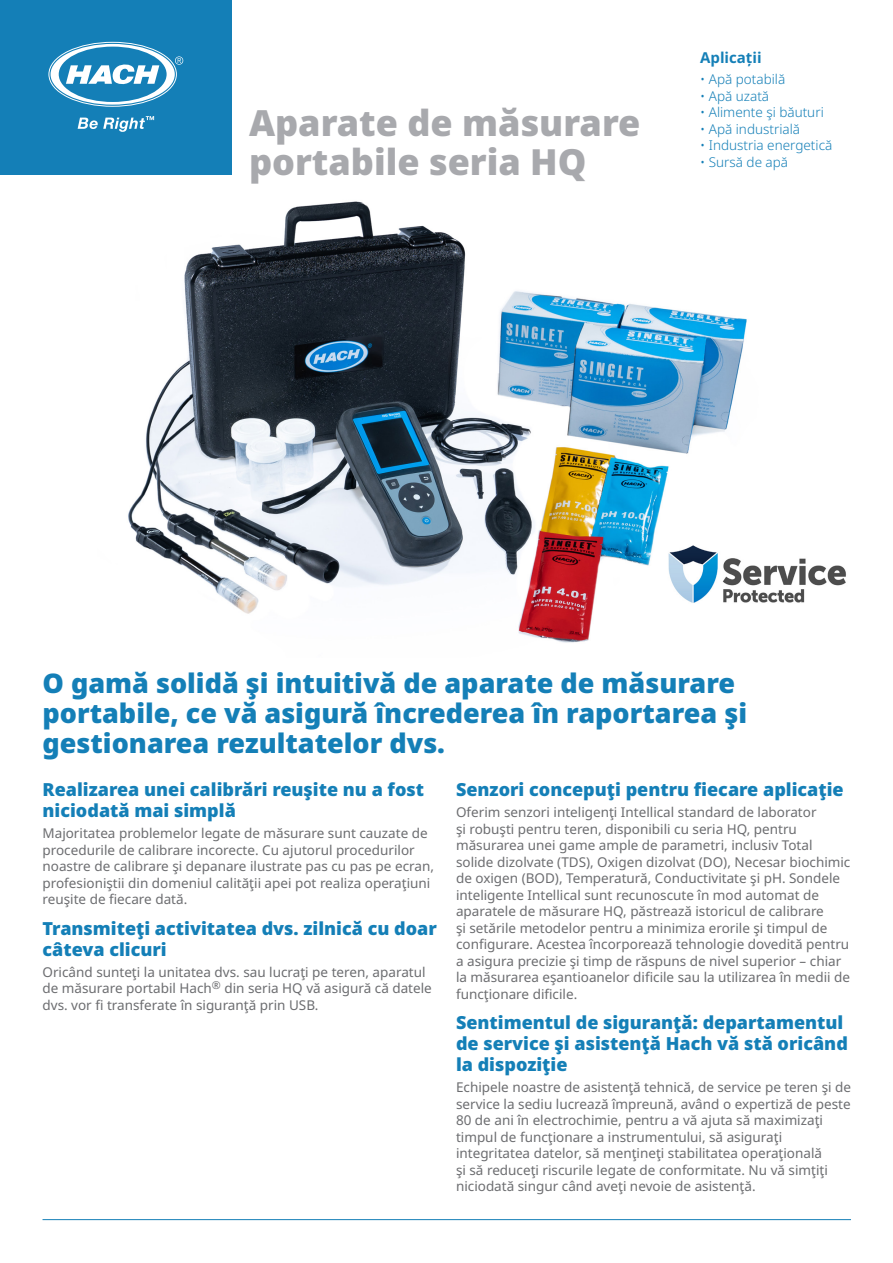
<style>
.page{position:relative;width:893px;height:1263px;background:#fff}
.page>*{position:absolute;margin:0;border:0;box-sizing:border-box;transform-origin:0 0}
.Head_1{font:900 36px/39px "Noto Sans";color:#a8a9ad}
.Head_2_USP{font:900 27px/30px "Noto Sans";color:#147fb7}
.Head_2{font:900 18px/21px "Noto Sans";color:#147fb7}
.Head_3{font:700 15px "Noto Sans";color:#147fb7}
.Text_1_Gray{font:13.5px/16.5px "Noto Sans";color:#6c6d70}
.Text_1_Color{font:300 13.5px "Noto Sans";color:#147fb7}
</style>
<div class="page">
<div style="left:0;top:0;width:232px;height:175px;background:#147fb7"></div>
<svg style="left:48px;top:42px;width:135px;height:65px"></svg>
<svg style="left:78px;top:116px;width:76px;height:16px"></svg>
<hr style="left:43px;top:1219px;width:808px;height:1px;background:#147fb7">
<img style="left:128px;top:201px;width:619px;height:442px">
<img style="left:662px;top:544px;width:184px;height:62px">
<p class="Head_1" style="left:249px;top:103px;width:393px">Aparate de măsurare portabile seria HQ</p>
<p class="Head_3" style="left:700px;top:47px;width:63px">Aplicații</p>
<p class="Text_1_Color" style="left:700px;top:70px;width:87px">• Apă potabilă</p>
<p class="Text_1_Color" style="left:700px;top:86px;width:70px">• Apă uzată</p>
<p class="Text_1_Color" style="left:700px;top:103px;width:125px">• Alimente şi băuturi</p>
<p class="Text_1_Color" style="left:700px;top:119px;width:101px">• Apă industrială</p>
<p class="Text_1_Color" style="left:700px;top:136px;width:134px">• Industria energetică</p>
<p class="Text_1_Color" style="left:700px;top:152px;width:89px">• Sursă de apă</p>
<p class="Head_2_USP" style="left:43px;top:668px;width:706px">O gamă solidă şi intuitivă de aparate de măsurare portabile, ce vă asigură încrederea în raportarea şi gestionarea rezultatelor dvs.</p>
<p class="Head_2" style="left:43px;top:779px;width:383px">Realizarea unei calibrări reuşite nu a fost niciodată mai simplă</p>
<p class="Text_1_Gray" style="left:43px;top:826px;width:393px">Majoritatea problemelor legate de măsurare sunt cauzate de procedurile de calibrare incorecte. Cu ajutorul procedurilor noastre de calibrare şi depanare ilustrate pas cu pas pe ecran, profesioniştii din domeniul calităţii apei pot realiza operaţiuni reuşite de fiecare dată.</p>
<p class="Head_2" style="left:43px;top:917px;width:396px">Transmiteţi activitatea dvs. zilnică cu doar câteva clicuri</p>
<p class="Text_1_Gray" style="left:43px;top:964px;width:391px">Oricând sunteţi la unitatea dvs. sau lucraţi pe teren, aparatul de măsurare portabil Hach<sup>®</sup> din seria HQ vă asigură că datele dvs. vor fi transferate în siguranţă prin USB.</p>
<p class="Head_2" style="left:456px;top:779px;width:389px">Senzori concepuţi pentru fiecare aplicaţie</p>
<p class="Text_1_Gray" style="left:456px;top:805px;width:396px">Oferim senzori inteligenţi Intellical standard de laborator<br>şi robuşti pentru teren, disponibili cu seria HQ, pentru măsurarea unei game ample de parametri, inclusiv Total solide dizolvate (TDS), Oxigen dizolvat (DO), Necesar biochimic de oxigen (BOD), Temperatură, Conductivitate şi pH. Sondele inteligente Intellical sunt recunoscute în mod automat de aparatele de măsurare HQ, păstrează istoricul de calibrare<br>şi setările metodelor pentru a minimiza erorile şi timpul de configurare. Acestea încorporează tehnologie dovedită pentru a asigura precizie şi timp de răspuns de nivel superior – chiar la măsurarea eşantioanelor dificile sau la utilizarea în medii de funcţionare dificile.</p>
<p class="Head_2" style="left:456px;top:1012px;width:393px">Sentimentul de siguranţă: departamentul de service şi asistenţă Hach vă stă oricând la dispoziţie</p>
<p class="Text_1_Gray" style="left:456px;top:1079px;width:396px">Echipele noastre de asistenţă tehnică, de service pe teren şi de service la sediu lucrează împreună, având o expertiză de peste 80 de ani în electrochimie, pentru a vă ajuta să maximizaţi timpul de funcţionare a instrumentului, să asiguraţi integritatea datelor, să menţineţi stabilitatea operaţională<br>şi să reduceţi riscurile legate de conformitate. Nu vă simţiţi niciodată singur când aveţi nevoie de asistenţă.</p>
</div>
